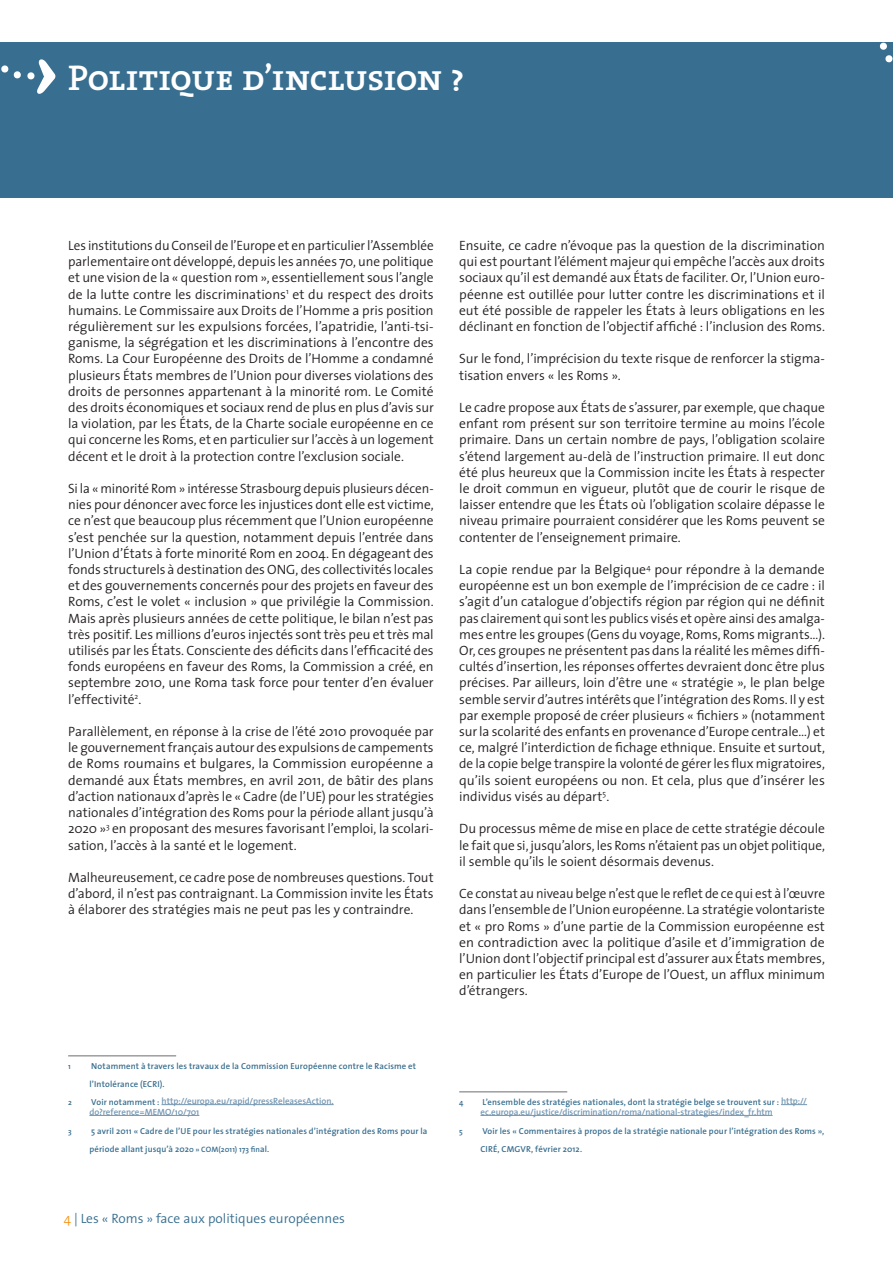
<style>
.page{position:relative;width:893px;height:1263px;background:#fff}
.page>*{position:absolute;margin:0;border:0;box-sizing:border-box;transform-origin:0 0}
.t1{font:36px "The Serif Semi Bold Caps";letter-spacing:-.015em;color:#fff}
.t2{font:300 13.5px/16.2px "The Sans";color:#231f20;text-align:justify}
.t3{font:300 13.5px "The Sans";color:#386e8f}
.t4{font:600 9px/10.8px "The Sans";letter-spacing:-.005em;color:#7396b2}
.t5{font:600 8.7px/18px "The Sans";letter-spacing:.015em;color:#386e8f}
.t6{font:600 7.8px "The Sans";color:#386e8f}
.s1{font-size:7.8px}
.s2{color:#f7971d}
.s3{font-size:9px;color:#7396b2}
</style>
<div class="page">
<hr style="left:68px;top:1055px;width:108px;height:1px;background:#6c6d70">
<hr style="left:162px;top:1104px;width:172px;height:1px;background:#7396b2">
<hr style="left:89px;top:1115px;width:110px;height:1px;background:#7396b2">
<hr style="left:459px;top:1091px;width:108px;height:1px;background:#6c6d70">
<svg style="left:781px;top:1104px;width:26px;height:1px"></svg>
<hr style="left:480px;top:1115px;width:293px;height:1px;background:#7396b2">
<div style="left:0;top:43px;width:893px;height:155px;background:#386e8f"></div>
<svg style="left:1px;top:65px;width:20px;height:14px"></svg>
<svg style="left:27px;top:59px;width:28px;height:35px"></svg>
<svg style="left:879px;top:42px;width:14px;height:21px"></svg>
<h1 class="t1" style="left:68px;top:48px;width:397px">Politique d’inclusion ?</h1>
<p class="t2" style="left:68px;top:237px;width:367px">Les institutions du Conseil de l’Europe et en particulier l’Assemblée parlementaire ont développé, depuis les années 70, une politique et une vision de la « question rom », essentiellement sous l’angle de la lutte contre les discriminations<sup>1</sup> et du respect des droits humains. Le Commissaire aux Droits de l’Homme a pris position régulièrement sur les expulsions forcées, l’apatridie, l’anti-tsi&shy;ganisme, la ségrégation et les discriminations à l’encontre des Roms. La Cour Européenne des Droits de l’Homme a condamné plusieurs États membres de l’Union pour diverses violations des droits de personnes appartenant à la minorité rom. Le Comité des droits économiques et sociaux rend de plus en plus d’avis sur la violation, par les États, de la Charte sociale européenne en ce qui concerne les Roms, et en particulier sur l’accès à un logement décent et le droit à la protection contre l’exclusion sociale.</p>
<p class="t2" style="left:68px;top:480px;width:367px">Si la « minorité Rom » intéresse Strasbourg depuis plusieurs décen&shy;nies pour dénoncer avec force les injustices dont elle est victime, ce n’est que beaucoup plus récemment que l’Union européenne s’est penchée sur la question, notamment depuis l’entrée dans l’Union d’États à forte minorité Rom en 2004. En dégageant des fonds structurels à destination des ONG, des collectivités locales et des gouvernements concernés pour des projets en faveur des Roms, c’est le volet « inclusion » que privilégie la Commission.<br>Mais après plusieurs années de cette politique, le bilan n’est pas très positif. Les millions d’euros injectés sont très peu et très mal utilisés par les États. Consciente des déficits dans l’efficacité des fonds européens en faveur des Roms, la Commission a créé, en septembre 2010, une Roma task force pour tenter d’en évaluer l’effectivité<sup>2</sup>.</p>
<p class="t2" style="left:68px;top:723px;width:367px">Parallèlement, en réponse à la crise de l’été 2010 provoquée par le gouvernement français autour des expulsions de campements de Roms roumains et bulgares, la Commission européenne a demandé aux États membres, en avril 2011, de bâtir des plans d’action nationaux d’après le « Cadre (de l’UE) pour les stratégies nationales d’intégration des Roms pour la période allant jusqu’à 2020 »<sup>3</sup> en proposant des mesures favorisant l’emploi, la scolari&shy;sation, l’accès à la santé et le logement.</p>
<p class="t2" style="left:68px;top:869px;width:367px">Malheureusement, ce cadre pose de nombreuses questions. Tout d’abord, il n’est pas contraignant. La Commission invite les États à élaborer des stratégies mais ne peut pas les y contraindre.</p>
<p class="t6" style="left:68px;top:1060px;width:4px">1</p>
<p class="t5" style="left:89px;top:1057px;width:328px">Notamment à travers les travaux de la Commission Européenne contre le Racisme et l’Intolérance (ECRI).</p>
<p class="t6" style="left:68px;top:1096px;width:5px">2</p>
<p class="t4" style="left:89px;top:1095px;width:246px"><sub>Voir</sub> <sub>notamment</sub> <sub>:</sub> http://europa.eu/rapid/pressReleasesAction. do?reference=MEMO/10/701</p>
<p class="t6" style="left:68px;top:1125px;width:5px">3</p>
<p class="t5" style="left:89px;top:1121px;width:339px">5 avril 2011 « Cadre de l’UE pour les stratégies nationales d’intégration des Roms pour la période allant jusqu’à 202<span class="s1">0 » COM(2011) 173 fin</span>al.</p>
<p class="t3" style="left:64px;top:1207px;width:283px"><span class="s2">4</span> | Les « Roms » face aux politiques européennes</p>
<p class="t2" style="left:459px;top:237px;width:367px">Ensuite, ce cadre n’évoque pas la question de la discrimination qui est pourtant l’élément majeur qui empêche l’accès aux droits sociaux qu’il est demandé aux États de faciliter. Or, l’Union euro&shy;péenne est outillée pour lutter contre les discriminations et il eut été possible de rappeler les États à leurs obligations en les déclinant en fonction de l’objectif affiché : l’inclusion des Roms.</p>
<p class="t2" style="left:459px;top:350px;width:367px">Sur le fond, l’imprécision du texte risque de renforcer la stigma&shy;tisation envers « les Roms ».</p>
<p class="t2" style="left:459px;top:399px;width:367px">Le cadre propose aux États de s’assurer, par exemple, que chaque enfant rom présent sur son territoire termine au moins l’école primaire. Dans un certain nombre de pays, l’obligation scolaire s’étend largement au-delà de l’instruction primaire. Il eut donc été plus heureux que la Commission incite les États à respecter le droit commun en vigueur, plutôt que de courir le risque de laisser entendre que les États où l’obligation scolaire dépasse le niveau primaire pourraient considérer que les Roms peuvent se contenter de l’enseignement primaire.</p>
<p class="t2" style="left:459px;top:561px;width:367px">La copie rendue par la Belgique<sup>4</sup> pour répondre à la demande européenne est un bon exemple de l’imprécision de ce cadre : il s’agit d’un catalogue d’objectifs région par région qui ne définit pas clairement qui sont les publics visés et opère ainsi des amalga&shy;mes entre les groupes (Gens du voyage, Roms, Roms migrants…).<br>Or, ces groupes ne présentent pas dans la réalité les mêmes diffi&shy;cultés d’insertion, les réponses offertes devraient donc être plus précises. Par ailleurs, loin d’être une « stratégie », le plan belge semble servir d’autres intérêts que l’intégration des Roms. Il y est par exemple proposé de créer plusieurs « fichiers » (notamment sur la scolarité des enfants en provenance d’Europe centrale…) et ce, malgré l’interdiction de fichage ethnique. Ensuite et surtout, de la copie belge transpire la volonté de gérer les flux migratoires, qu’ils soient européens ou non. Et cela, plus que d’insérer les individus visés au départ<sup>5</sup>.</p>
<p class="t2" style="left:459px;top:820px;width:367px">Du processus même de mise en place de cette stratégie découle le fait que si, jusqu’alors, les Roms n’étaient pas un objet politique, il semble qu’ils le soient désormais devenus.</p>
<p class="t2" style="left:459px;top:885px;width:367px">Ce constat au niveau belge n’est que le reflet de ce qui est à l’œuvre dans l’ensemble de l’Union européenne. La stratégie volontariste et « pro Roms » d’une partie de la Commission européenne est en contradiction avec la politique d’asile et d’immigration de l’Union dont l’objectif principal est d’assurer aux États membres, en particulier les États d’Europe de l’Ouest, un afflux minimum d’étrangers.</p>
<p class="t6" style="left:459px;top:1096px;width:6px">4</p>
<p class="t5" style="left:482px;top:1093px;width:326px">L’ensemble des stratégies nationales, dont la stratégie belge se trouvent sur : <span class="s3">http://</span></p>
<p class="t4" style="left:480px;top:1106px;width:294px">ec.europa.eu/justice/discrimination/roma/national-strategies/index_fr.htm</p>
<p class="t6" style="left:459px;top:1125px;width:5px">5</p>
<p class="t5" style="left:480px;top:1121px;width:345px">Voir les « Commentaires à propos de la stratégie nationale pour l’intégration des Roms »,<br>CIRÉ, CMGVR, février 2012.</p>
</div>
